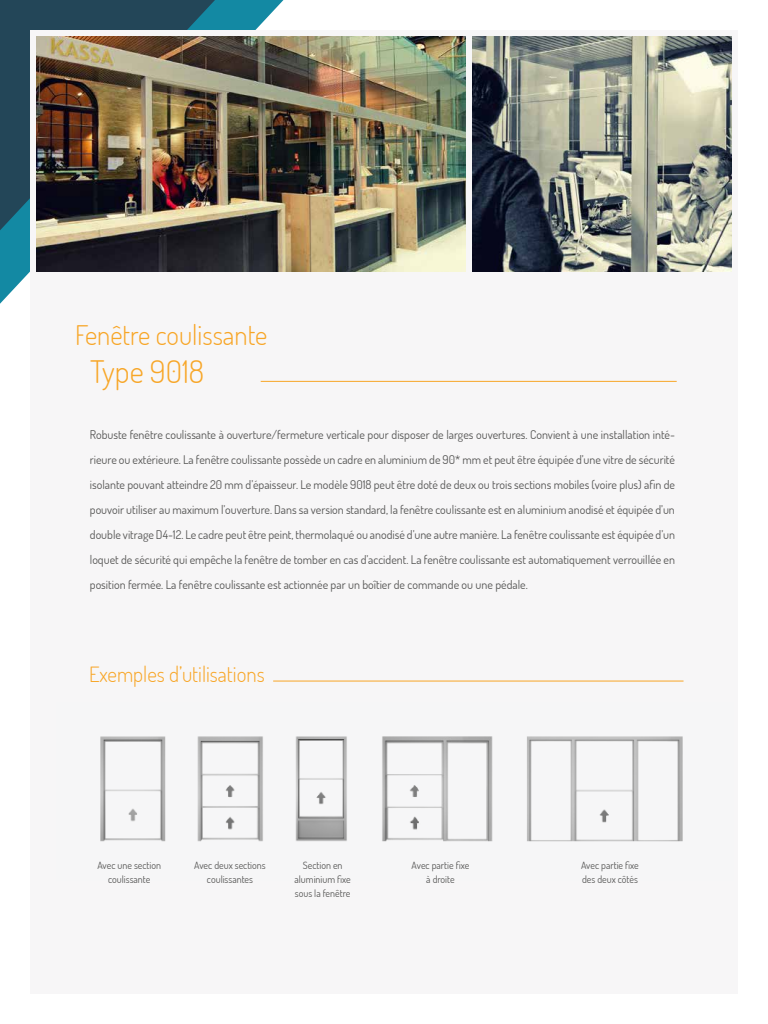
<style>
.page{position:relative;width:768px;height:1024px;background:#fff}
.page>*{position:absolute;margin:0;border:0;box-sizing:border-box;transform-origin:0 0}
.t1{font:300 31px "Dosis";color:#f7a627}
.t2{font:300 27px "Dosis";color:#f7a627}
.t3{font:300 21px "Dosis";color:#f7a627}
.t4{font:12px/25px "Dosis";color:#575756;text-align:justify}
.t5{font:10px/14px "Dosis";color:#575756;text-align:center}
</style>
<div class="page">
<svg style="left:0;top:0;width:283px;height:304px;fill:#1389a3"></svg>
<svg style="left:0;top:0;width:215px;height:230px;background:#214a5d"></svg>
<div style="left:30px;top:30px;width:708px;height:964px;background:#f7f6f7"></div>
<hr style="left:261px;top:381px;width:416px;height:1px;background:#f7a627">
<img style="left:36px;top:36px;width:430px;height:236px">
<img style="left:472px;top:36px;width:260px;height:236px">
<hr style="left:273px;top:681px;width:411px;height:1px;background:#f7a627">
<img style="left:100px;top:736px;width:583px;height:106px">
<h2 class="t2" style="left:75px;top:317px;width:194px">Fenêtre coulissante</h2>
<h1 class="t1" style="left:90px;top:351px;width:115px">Type 9018</h1>
<p class="t4" style="left:90px;top:422px;width:587px">Robuste fenêtre coulissante à ouverture/fermeture verticale pour disposer de larges ouvertures. Convient à une installation inté&shy;rieure ou extérieure. La fenêtre coulissante possède un cadre en aluminium de 90* mm et peut être équipée d’une vitre de sécurité isolante pouvant atteindre 20 mm d’épaisseur. Le modèle 9018 peut être doté de deux ou trois sections mobiles (voire plus) afin de pouvoir utiliser au maximum l’ouverture. Dans sa version standard, la fenêtre coulissante est en aluminium anodisé et équipée d’un double vitrage D4-12. Le cadre peut être peint, thermolaqué ou anodisé d’une autre manière. La fenêtre coulissante est équipée d’un loquet de sécurité qui empêche la fenêtre de tomber en cas d’accident. La fenêtre coulissante est automatiquement verrouillée en position fermée. La fenêtre coulissante est actionnée par un boîtier de commande ou une pédale.</p>
<h3 class="t3" style="left:89px;top:660px;width:177px">Exemples d’utilisations</h3>
<p class="t5" style="left:97px;top:858px;width:65px">Avec une section coulissante</p>
<p class="t5" style="left:194px;top:858px;width:73px">Avec deux sections coulissantes</p>
<p class="t5" style="left:295px;top:858px;width:58px">Section en aluminium fixe sous la fenêtre</p>
<p class="t5" style="left:412px;top:858px;width:59px">Avec partie fixe à droite</p>
<p class="t5" style="left:581px;top:858px;width:59px;text-align:left">Avec partie fixe des deux côtés</p>
</div>
